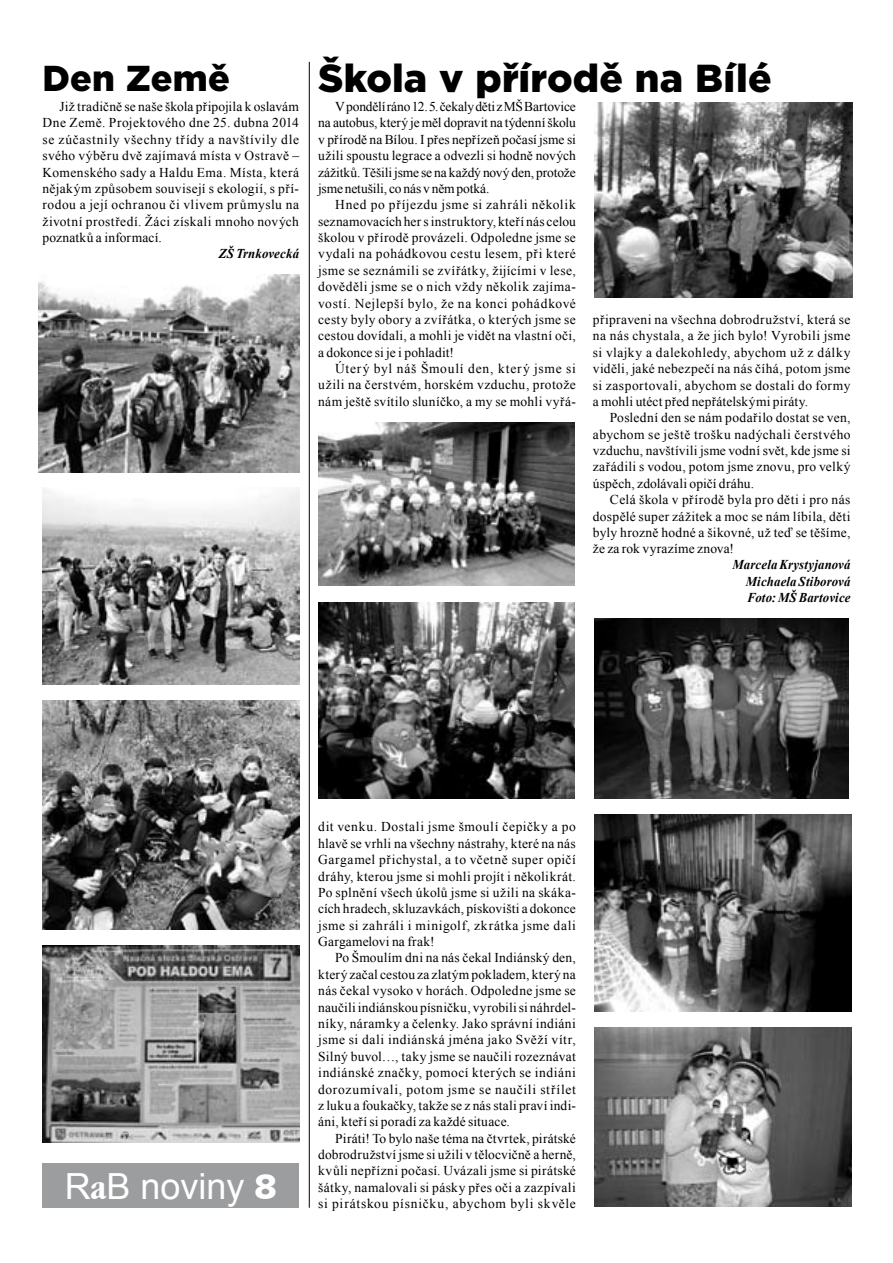
<style>
.page{position:relative;width:893px;height:1263px;background:#fff}
.page>*{position:absolute;margin:0;border:0;box-sizing:border-box;transform-origin:0 0}
.t1{font:900 39px "Gotham";letter-spacing:.005em;color:#000}
.t2{font:36px "Arial";color:#fff}
.t3{font:900 36px "Gotham";color:#000}
.t4{font:13.5px/16.4px "Times New Roman";letter-spacing:.02em;color:#000;text-align:justify}
.t5{font:italic 700 13.5px/16.4px "Times New Roman";letter-spacing:.01em;color:#000;text-align:justify;scale:.95 1}
.s1{font-family:"Garmd ITC Bk Cn BTCE Bold Condensed"}
.s2{font-family:"Humanst 531 Blk BTCE Black"}
</style>
<div class="page">
<div style="left:43px;top:1163px;width:256px;height:45px;background:#9c9d9f"></div>
<hr style="left:309px;top:62px;width:1px;height:1146px;background:#000">
<img style="left:43px;top:946px;width:256px;height:196px">
<img style="left:43px;top:700px;width:256px;height:229px">
<img style="left:43px;top:488px;width:256px;height:196px">
<img style="left:39px;top:275px;width:260px;height:197px">
<img style="left:318px;top:603px;width:257px;height:196px">
<img style="left:318px;top:422px;width:257px;height:164px">
<img style="left:594px;top:103px;width:259px;height:194px">
<img style="left:594px;top:618px;width:254px;height:181px">
<img style="left:594px;top:815px;width:257px;height:196px">
<img style="left:594px;top:1028px;width:258px;height:178px">
<h2 class="t3" style="left:43px;top:53px;width:189px">Den Země</h2>
<p class="t4" style="left:43px;top:98px;width:258px;text-indent:17px">Již tradičně se naše škola připojila k oslavám Dne Země. Projektového dne 25. dubna 2014 se zúčastnily všechny třídy a navštívily dle svého výběru dvě zajímavá místa v Ostravě – Komenského sady a Haldu Ema. Místa, která nějakým způsobem souvisejí s ekologií, s pří&shy;rodou a její ochranou či vlivem průmyslu na životní prostředí. Žáci získali mnoho nových poznatků a informací.</p>
<p class="t5" style="left:219px;top:245px;width:86px">ZŠ Trnkovecká</p>
<h1 class="t1" style="left:318px;top:52px;width:455px">Škola v přírodě na Bílé</h1>
<p class="t4" style="left:318px;top:98px;width:259px;text-indent:17px">Vpondělí ráno 12. 5. čekaly děti zMŠ Bartovice na autobus, který je měl dopravit na týdenní školu v přírodě na Bílou. I přes nepřízeň počasí jsme si užili spoustu legrace a odvezli si hodně nových zážitků. Těšili jsme se na každý nový den, protože jsme netušili, co nás v něm potká.</p>
<p class="t4" style="left:318px;top:196px;width:259px;text-indent:17px">Hned po příjezdu jsme si zahráli několik seznamovacích her sinstruktory, kteří nás celou školou v přírodě provázeli. Odpoledne jsme se vydali na pohádkovou cestu lesem, při které jsme se seznámili se zvířátky, žijícími v lese, dověděli jsme se o nich vždy několik zajíma&shy;vostí. Nejlepší bylo, že na konci pohádkové cesty byly obory a zvířátka, o kterých jsme se cestou dovídali, a mohli je vidět na vlastní oči, a dokonce si je i pohladit!</p>
<p class="t4" style="left:318px;top:360px;width:259px;text-indent:17px">Úterý byl náš Šmoulí den, který jsme si užili na čerstvém, horském vzduchu, protože nám ještě svítilo sluníčko, a my se mohli vyřá-</p>
<p class="t4" style="left:593px;top:311px;width:259px">připraveni na všechna dobrodružství, která se na nás chystala, a že jich bylo! Vyrobili jsme si vlajky a dalekohledy, abychom už z dálky viděli, jaké nebezpečí na nás číhá, potom jsme si zasportovali, abychom se dostali do formy a mohli utéct před nepřátelskými piráty.</p>
<p class="t4" style="left:593px;top:409px;width:259px;text-indent:17px">Poslední den se nám podařilo dostat se ven, abychom se ještě trošku nadýchali čerstvého vzduchu, navštívili jsme vodní svět, kde jsme si zařádili s vodou, potom jsme znovu, pro velký úspěch, zdolávali opičí dráhu.</p>
<p class="t4" style="left:593px;top:491px;width:259px;text-indent:17px">Celá škola v přírodě byla pro děti i pro nás dospělé super zážitek a moc se nám líbila, děti byly hrozně hodné a šikovné, už teď se těšíme, že za rok vyrazíme znova!</p>
<p class="t5" style="left:746px;top:556px;width:112px;text-indent:-13px">Marcela Krystyjanová Michaela Stiborová Foto: MŠ Bartovice</p>
<h2 class="t2" style="left:65px;top:1163px;width:214px">R<span class="s1">a</span>B noviny <span class="s2">8</span></h2>
<p class="t4" style="left:318px;top:818px;width:259px">dit venku. Dostali jsme šmoulí čepičky a po hlavě se vrhli na všechny nástrahy, které na nás Gargamel přichystal, a to včetně super opičí dráhy, kterou jsme si mohli projít i několikrát.<br>Po splnění všech úkolů jsme si užili na skáka&shy;cích hradech, skluzavkách, pískovišti a dokonce jsme si zahráli i minigolf, zkrátka jsme dali Gargamelovi na frak!</p>
<p class="t4" style="left:318px;top:949px;width:259px;text-indent:17px">Po Šmoulím dni na nás čekal Indiánský den, který začal cestou za zlatým pokladem, který na nás čekal vysoko v horách. Odpoledne jsme se naučili indiánskou písničku, vyrobili si náhrdel&shy;níky, náramky a čelenky. Jako správní indiáni jsme si dali indiánská jména jako Svěží vítr, Silný buvol…, taky jsme se naučili rozeznávat indiánské značky, pomocí kterých se indiáni dorozumívali, potom jsme se naučili střílet z luku a foukačky, takže se z nás stali praví indi&shy;áni, kteří si poradí za každé situace.</p>
<p class="t4" style="left:318px;top:1130px;width:259px;text-indent:17px">Piráti! To bylo naše téma na čtvrtek, pirátské dobrodružství jsme si užili v tělocvičně a herně, kvůli nepřízni počasí. Uvázali jsme si pirátské šátky, namalovali si pásky přes oči a zazpívali si pirátskou písničku, abychom byli skvěle</p>
</div>
